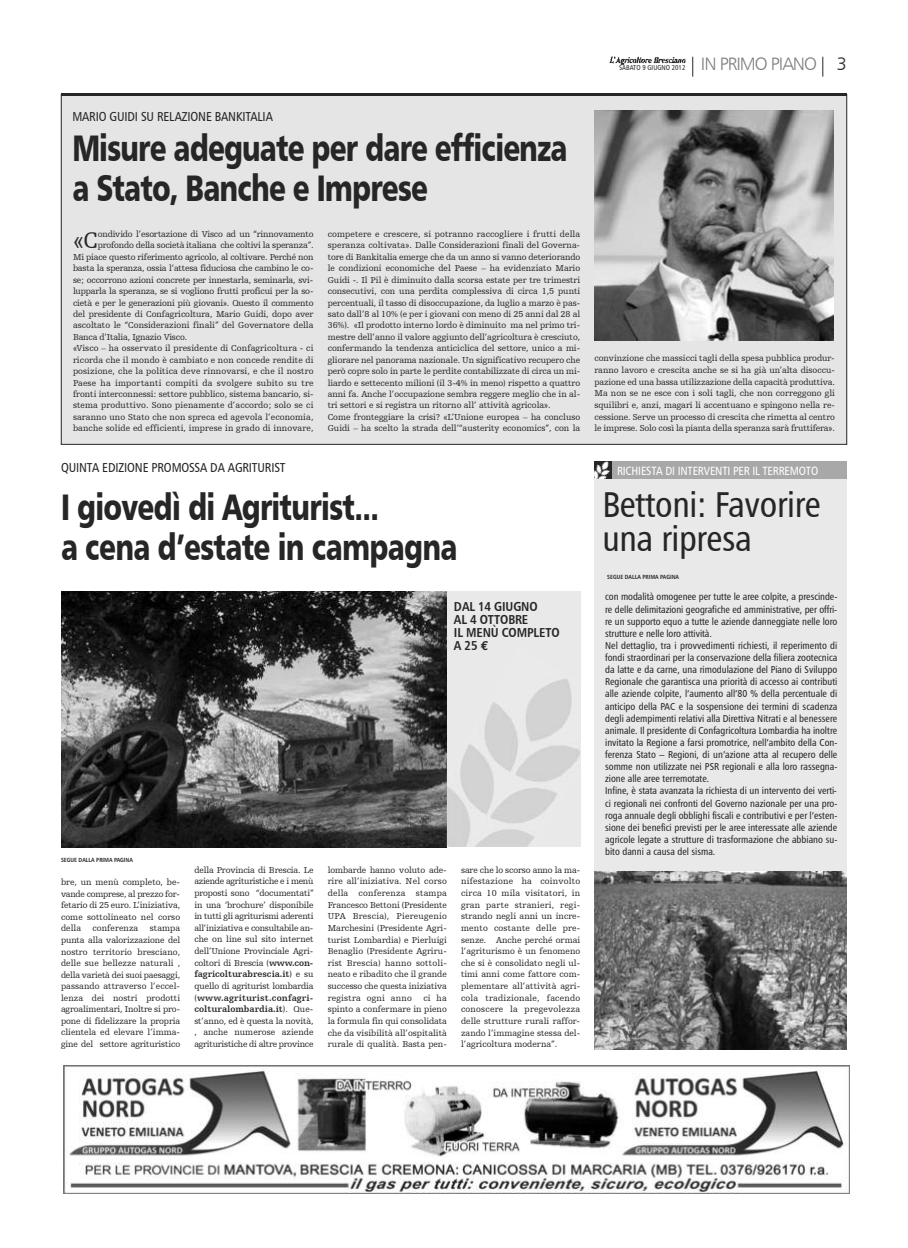
<style>
.page{position:relative;width:908px;height:1248px;background:#fff}
.page>*{position:absolute;margin:0;border:0;box-sizing:border-box;transform-origin:0 0}
.t1{font:37px/40px "Humanist 777 BT Black B";letter-spacing:-.03em;color:#272627;scale:.76 1}
.t2{font:36px/34px "Humanist 777 BT Roman Condensed B";letter-spacing:-.01em;color:#272627}
.t3{font:23.4px "Humanist Slabserif 712 BT";color:#272627}
.t4{font:18px "Humanist 777 BT Light B";letter-spacing:-.055em;color:#7d7d7d}
.t5{font:13px "Humanist 777 BT Roman Condensed B";letter-spacing:-.01em;color:#272627}
.t6{font:13px/13px "Humanist 777 BT Bold Condensed B";letter-spacing:-.01em;color:#272627}
.t7{font:12px "Humanist 777 BT Roman Condensed B";letter-spacing:-.015em;color:#fff}
.t8{font:10px/12.1px "Humanist 777 BT Roman Condensed B";color:#272627}
.t9{font:9px/11.6px "Humanist Slabserif 712 BT";letter-spacing:-.005em;color:#272627;text-align:justify}
.t10{font:9px "Humanist Slabserif 712 BT";letter-spacing:.02em;color:#272627}
.t11{font:7px "Humanist 777 BT Roman Condensed B";color:#272627}
.t12{font:6px "Humanist 777 BT Bold Condensed B";color:#272627}
.s1{color:#272627}
.s2{font-family:"Euro Mono Std";font-weight:700}
.s3{font-weight:700}
</style>
<div class="page">
<div style="left:61px;top:95px;width:785px;height:349px;background:#e5e5e5"></div>
<div style="left:594px;top:463px;width:252px;height:586px;background:#e9e9e9"></div>
<img style="left:61px;top:591px;width:385px;height:256px">
<img style="left:609px;top:57px;width:76px;height:8px">
<svg style="left:692px;top:57px;width:1px;height:20px"></svg>
<svg style="left:822px;top:57px;width:1px;height:20px"></svg>
<div style="left:594px;top:461px;width:252px;height:17px;background:#a9a8a9"></div>
<img style="left:594px;top:461px;width:17px;height:17px">
<img style="left:594px;top:871px;width:252px;height:178px">
<div style="left:446px;top:591px;width:134px;height:255px;background:#e9e9e9"></div>
<img style="left:446px;top:646px;width:134px;height:200px">
<hr style="left:61px;top:93px;width:785px;height:3px;background:#272627">
<img style="left:64px;top:1065px;width:785px;height:128px">
<img style="left:594px;top:111px;width:239px;height:229px">
<p class="t11" style="left:619px;top:64px;width:68px">sabato 9 giugno 2012</p>
<h3 class="t4" style="left:700px;top:53px;width:147px">IN PRIMO PIANO <span class="s1">3</span></h3>
<h3 class="t5" style="left:72px;top:108px;width:202px">mario guidi su relazione banKitalia</h3>
<h1 class="t1" style="left:72px;top:126px;width:652px">Misure adeguate per dare efficienza a Stato, Banche e Imprese</h1>
<h3 class="t3" style="left:73px;top:226px;width:27px">«C</h3>
<p class="t9" style="left:98px;top:228px;width:217px">ondivido l’esortazione di Visco ad un “rinnovamento</p>
<p class="t9" style="left:327px;top:228px;width:254px;text-align:left">competere e crescere, si potranno raccogliere i frutti della speranza coltivata». Dalle Considerazioni finali del Governa&shy;tore di Bankitalia emerge che da un anno si vanno deteriorando le condizioni economiche del Paese – ha evidenziato Mario Guidi -. Il Pil è diminuito dalla scorsa estate per tre trimestri consecutivi, con una perdita complessiva di circa 1,5 punti percentuali, il tasso di disoccupazione, da luglio a marzo è pas&shy;sato dall’8 al 10% (e per i giovani con meno di 25 anni dal 28 al 36%). «Il prodotto interno lordo è diminuito ma nel primo tri&shy;mestre dell’anno il valore aggiunto dell’agricoltura è cresciuto, confermando la tendenza anticiclica del settore, unico a mi&shy;gliorare nel panorama nazionale. Un significativo recupero che però copre solo in parte le perdite contabilizzate di circa un mi&shy;liardo e settecento milioni (il 3-4% in meno) rispetto a quattro anni fa. Anche l’occupazione sembra reggere meglio che in al&shy;tri settori e si registra un ritorno all’ attività agricola».<br>Come fronteggiare la crisi? «L’Unione europea – ha concluso Guidi – ha scelto la strada dell’“austerity economics”, con la</p>
<p class="t9" style="left:98px;top:239px;width:217px">profondo della società italiana che coltivi la speranza”.</p>
<p class="t9" style="left:73px;top:251px;width:242px">Mi piace questo riferimento agricolo, al coltivare. Perché non</p>
<p class="t9" style="left:73px;top:262px;width:242px">basta la speranza, ossia l’attesa fiduciosa che cambino le co-</p>
<p class="t9" style="left:73px;top:274px;width:242px">se; occorrono azioni concrete per innestarla, seminarla, svi-</p>
<p class="t9" style="left:73px;top:285px;width:242px">lupparla la speranza, se si vogliono frutti proficui per la so-</p>
<p class="t9" style="left:73px;top:296px;width:242px">cietà e per le generazioni più giovani». Questo il commento</p>
<p class="t9" style="left:73px;top:308px;width:242px">del presidente di Confagricoltura, Mario Guidi, dopo aver</p>
<p class="t9" style="left:73px;top:319px;width:242px">ascoltato le “Considerazioni finali” del Governatore della</p>
<p class="t9" style="left:73px;top:331px;width:116px">Banca d’Italia, Ignazio Visco.</p>
<p class="t9" style="left:73px;top:342px;width:242px">«Visco – ha osservato il presidente di Confagricoltura - ci</p>
<p class="t9" style="left:73px;top:354px;width:242px">ricorda che il mondo è cambiato e non concede rendite di</p>
<p class="t9" style="left:73px;top:365px;width:242px">posizione, che la politica deve rinnovarsi, e che il nostro</p>
<p class="t10" style="left:73px;top:377px;width:242px">Paese ha importanti compiti da svolgere subito su tre</p>
<p class="t9" style="left:73px;top:388px;width:242px">fronti interconnessi: settore pubblico, sistema bancario, si-</p>
<p class="t9" style="left:73px;top:399px;width:242px">stema produttivo. Sono pienamente d’accordo; solo se ci</p>
<p class="t9" style="left:73px;top:411px;width:242px">saranno uno Stato che non spreca ed agevola l’economia,</p>
<p class="t9" style="left:73px;top:422px;width:242px">banche solide ed efficienti, imprese in grado di innovare,</p>
<h3 class="t5" style="left:61px;top:459px;width:226px">Quinta edizione promossa da agriturist</h3>
<h1 class="t1" style="left:61px;top:486px;width:523px">I giovedì di Agriturist...<br>a cena d’estate in campagna</h1>
<p class="t9" style="left:594px;top:352px;width:242px">convinzione che massicci tagli della spesa pubblica produr&shy;ranno lavoro e crescita anche se si ha già un’alta disoccu&shy;pazione ed una bassa utilizzazione della capacità produttiva.<br>Ma non se ne esce con i soli tagli, che non correggono gli squilibri e, anzi, magari li accentuano e spingono nella re&shy;cessione. Serve un processo di crescita che rimetta al centro le imprese. Solo così la pianta della speranza sarà fruttifera».</p>
<h3 class="t7" style="left:616px;top:463px;width:203px">richiesta di interventi per il terremoto</h3>
<h2 class="t2" style="left:602px;top:487px;width:220px">bettoni: Favorire una ripresa</h2>
<p class="t12" style="left:607px;top:572px;width:73px">SEGUE DALLA PRIMA PAGINA</p>
<p class="t12" style="left:61px;top:856px;width:73px">SEGUE DALLA PRIMA PAGINA</p>
<p class="t9" style="left:61px;top:876px;width:121px">bre, un menù completo, be&shy;vande comprese, al prezzo for&shy;fetario di 25 euro. L’iniziativa, come sottolineato nel corso della</p>
<p class="t9" style="left:92px;top:922px;width:47px">conferenza</p>
<p class="t9" style="left:61px;top:922px;width:121px;text-indent:89px">stampa punta alla valorizzazione del nostro territorio bresciano, delle sue bellezze naturali , della varietà dei suoi paesaggi, passando attraverso l’eccel&shy;lenza dei nostri prodotti agroalimentari, Inoltre si pro&shy;pone di fidelizzare la propria clientela ed elevare l’imma&shy;gine del settore agrituristico</p>
<h3 class="t6" style="left:454px;top:599px;width:107px">DAL 14 GIUGNO<br>AL 4 OTTOBRE<br>IL MENÙ COMPLETO<br>A25<span class="s2">€</span></h3>
<p class="t8" style="left:605px;top:590px;width:234px">con modalità omogenee per tutte le aree colpite, a prescinde&shy;re delle delimitazioni geografiche ed amministrative, per offri&shy;re un supporto equo a tutte le aziende danneggiate nelle loro strutture e nelle loro attività.<br>nel dettaglio, tra i provvedimenti richiesti, il reperimento di fondi straordinari per la conservazione della filiera zootecnica da latte e da carne, una rimodulazione del piano di sviluppo regionale che garantisca una priorità di accesso ai contributi alle aziende colpite, l’aumento all’80 % della percentuale di anticipo della pac e la sospensione dei termini di scadenza degli adempimenti relativi alla direttiva nitrati e al benessere animale. il presidente di confagricoltura lombardia ha inoltre invitato la regione a farsi promotrice, nell’ambito della con&shy;ferenza stato – regioni, di un’azione atta al recupero delle somme non utilizzate nei psr regionali e alla loro rassegna&shy;zione alle aree terremotate.<br>infine, è stata avanzata la richiesta di un intervento dei verti&shy;ci regionali nei confronti del governo nazionale per una pro&shy;roga annuale degli obblighi fiscali e contributivi e per l’esten&shy;sione dei benefici previsti per le aree interessate alle aziende agricole legate a strutture di trasformazione che abbiano su&shy;bito danni a causa del sisma.</p>
<p class="t9" style="left:194px;top:863px;width:121px">della Provincia di Brescia. Le aziende agrituristiche e i menù proposti sono “documentati” in una ‘brochure’ disponibile in tutti gli agriturismi aderenti all’iniziativa e consultabile an&shy;che on line sul sito internet dell’Unione Provinciale Agri&shy;coltori di Brescia (<span class="s3">www.con&shy;fagricolturabrescia.it</span>) e su quello di agriturist lombardia (<span class="s3">www.agriturist.confagri&shy;colturalombardia.it</span>). Que&shy;st’anno, ed è questa la novità, , anche numerose aziende agrituristiche di altre province</p>
<p class="t9" style="left:327px;top:863px;width:121px">lombarde hanno voluto ade&shy;rire all’iniziativa. Nel corso della conferenza stampa Francesco Bettoni (Presidente UPA Brescia), Piereugenio Marchesini (Presidente Agri&shy;turist Lombardia) e Pierluigi Benaglio (Presidente Agriru&shy;rist Brescia) hanno sottoli&shy;neato e ribadito che il grande successo che questa iniziativa registra ogni anno</p>
<p class="t9" style="left:327px;top:991px;width:121px;text-indent:96px">ci ha spinto a confermare in pieno la formula fin qui consolidata che da visibilità all’ospitalità rurale di qualità. Basta pen-</p>
<p class="t9" style="left:461px;top:863px;width:121px">sare che lo scorso anno la ma&shy;nifestazione ha coinvolto circa 10 mila visitatori, in gran parte stranieri, regi&shy;strando negli anni un incre&shy;mento costante delle pre&shy;senze. Anche perché ormai l’agriturismo è un fenomeno che si è consolidato negli ul&shy;timi anni come fattore com&shy;plementare all’attività agri&shy;cola tradizionale, facendo conoscere la pregevolezza delle strutture rurali raffor&shy;zando l’immagine stessa del&shy;l’agricoltura moderna”.</p>
</div>
